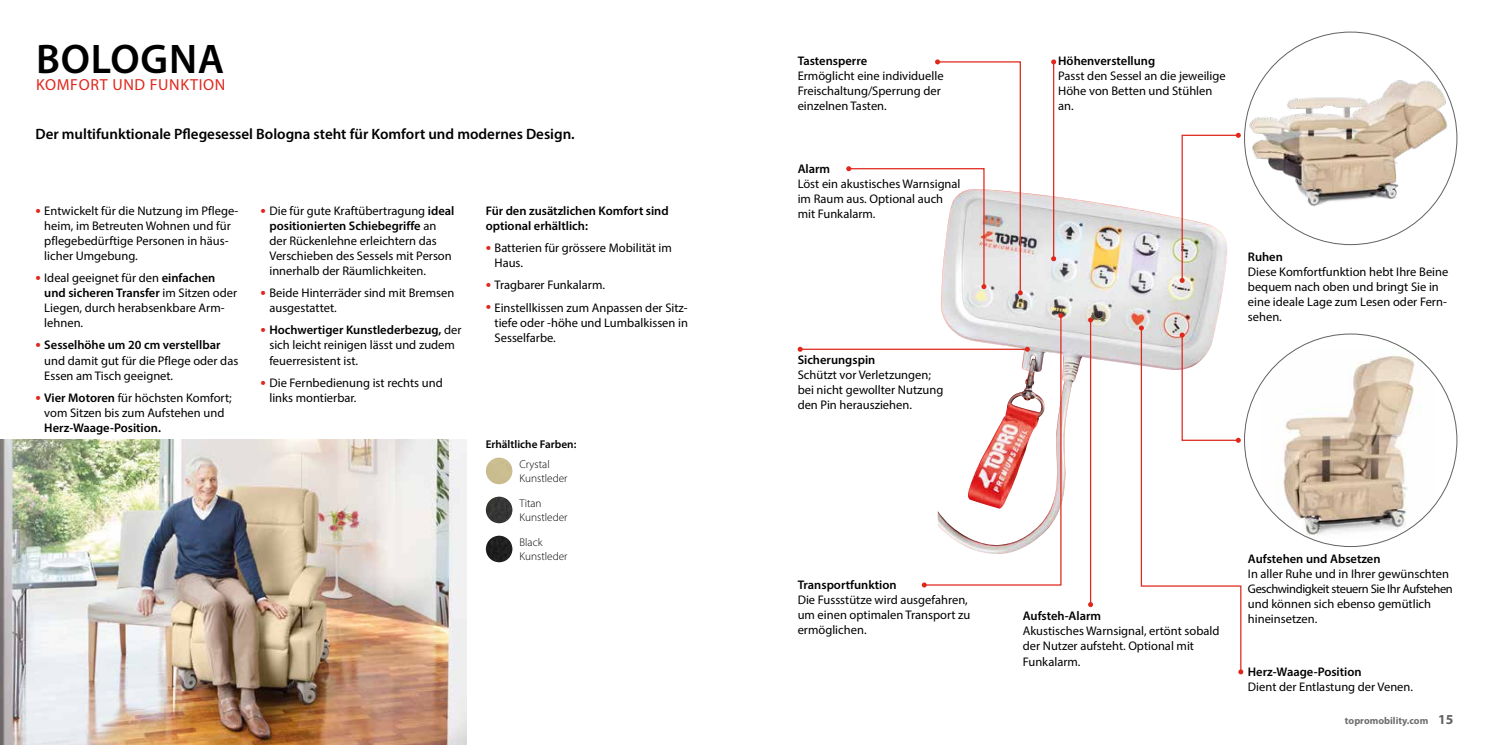
<style>
.page{position:relative;width:1489px;height:745px;background:#fff}
.page>*{position:absolute;margin:0;border:0;box-sizing:border-box;transform-origin:0 0}
.t1{font:600 41.5px "Myriad Pro";letter-spacing:.02em;color:#000}
.t2{font:16px "Myriad Pro";letter-spacing:.04em;color:#df271c}
.t3{font:600 15px "Myriad Pro";color:#000}
.t4{font:12.5px/15px "Myriad Pro";color:#000}
.t5{font:600 12.5px/15px "Myriad Pro";color:#000}
.t6{font:300 11.25px/13.5px "Myriad Pro";color:#000}
.t7{font:600 11.25px "Myriad Pro";color:#000}
.t8{font:700 10px "Myriad Pro";color:#6e6e6e}
.s1{font-size:19.38px;color:#df271c}
.s2{font-weight:600}
.s3{font-size:13.75px;color:#626261}
</style>
<div class="page">
<img style="left:1244px;top:69px;width:212px;height:138px">
<img style="left:1261px;top:347px;width:173px;height:190px">
<img style="left:940px;top:190px;width:284px;height:364px">
<img style="left:0;top:439px;width:466px;height:305px">
<svg style="left:1138px;top:325px;width:105px;height:349px"></svg>
<hr style="left:1089px;top:320px;width:2px;height:284px;background:#df271c">
<svg style="left:1088px;top:317px;width:4px;height:5px"></svg>
<svg style="left:1088px;top:601px;width:4px;height:5px"></svg>
<svg style="left:1179px;top:133px;width:61px;height:150px"></svg>
<hr style="left:1052px;top:62px;width:2px;height:196px;background:#df271c">
<svg style="left:1051px;top:256px;width:5px;height:5px"></svg>
<svg style="left:1051px;top:59px;width:5px;height:5px"></svg>
<svg style="left:846px;top:59px;width:176px;height:236px"></svg>
<hr style="left:800px;top:348px;width:227px;height:1px;background:#df271c">
<svg style="left:797px;top:346px;width:5px;height:5px"></svg>
<svg style="left:921px;top:313px;width:142px;height:274px"></svg>
<img style="left:486px;top:457px;width:26px;height:27px;border-radius:13px">
<img style="left:486px;top:496px;width:26px;height:27px;border-radius:13px">
<img style="left:486px;top:535px;width:26px;height:27px;border-radius:13px">
<h1 class="t1" style="left:36px;top:32px;width:190px">BOLOGNA</h1>
<p class="t2" style="left:36px;top:74px;width:191px">KOMFORT UND FUNKTION</p>
<p class="t3" style="left:35px;top:124px;width:541px">Der multifunktionale Pflegesessel Bologna steht für Komfort und modernes Design.</p>
<p class="t4" style="left:44px;top:203px;width:196px;text-indent:-9px"><span class="s1">•</span> Entwickelt für die Nutzung im Pflege&shy;heim, im Betreuten Wohnen und für pflegebedürftige Personen in häus&shy;licher Umgebung.</p>
<p class="t4" style="left:44px;top:270px;width:194px;text-indent:-9px"><span class="s1">•</span> Ideal geeignet für den <span class="s2">einfachen und sicheren Transfer</span> im Sitzen oder<br>Liegen, durch herabsenkbare Arm&shy;lehnen.</p>
<p class="t4" style="left:44px;top:337px;width:195px;text-indent:-9px"><span class="s1">•</span> <span class="s2">Sesselhöhe um 20 cm verstellbar </span>und damit gut für die Pflege oder das<br>Essen am Tisch geeignet.</p>
<p class="t4" style="left:35px;top:389px;width:198px;text-align:center"><span class="s1">•</span> <span class="s2">Vier Motoren</span> für höchsten Komfort; vom Sitzen bis zum Aufstehen und</p>
<p class="t5" style="left:44px;top:419px;width:118px">Herz-Waage-Position.</p>
<p class="t4" style="left:269px;top:203px;width:186px;text-indent:-9px"><span class="s1">•</span> Die für gute Kraftübertragung <span class="s2">ideal positionierten Schiebegriffe</span> an der Rückenlehne erleichtern das Verschieben des Sessels mit Person innerhalb der Räumlichkeiten.</p>
<p class="t4" style="left:269px;top:285px;width:186px;text-indent:-9px"><span class="s1">•</span> Beide Hinterräder sind mit Bremsen ausgestattet.</p>
<p class="t4" style="left:269px;top:322px;width:193px;text-indent:-9px"><span class="s1">•</span> <span class="s2">Hochwertiger Kunstlederbezug,</span> der sich leicht reinigen lässt und zudem feuerresistent ist.</p>
<p class="t4" style="left:269px;top:374px;width:175px;text-indent:-9px"><span class="s1">•</span> Die Fernbedienung ist rechts und links montierbar.</p>
<p class="t5" style="left:485px;top:203px;width:184px">Für den zusätzlichen Komfort sind optional erhältlich:</p>
<p class="t4" style="left:494px;top:240px;width:179px;text-indent:-9px"><span class="s1">•</span> Batterien für grössere Mobilität im<br>Haus.</p>
<p class="t4" style="left:485px;top:277px;width:121px"><span class="s1">•</span> Tragbarer Funkalarm.</p>
<p class="t4" style="left:494px;top:299px;width:195px;text-align:justify;text-indent:-9px"><span class="s1">•</span> Einstellkissen zum Anpassen der Sitz&shy;tiefe oder -höhe und Lumbalkissen in Sesselfarbe.</p>
<p class="t7" style="left:485px;top:437px;width:92px">Erhältliche Farben:</p>
<p class="t6" style="left:519px;top:457px;width:50px">Crystal<br>Kunstleder</p>
<p class="t6" style="left:519px;top:496px;width:50px">Titan<br>Kunstleder</p>
<p class="t6" style="left:519px;top:535px;width:50px">Black<br>Kunstleder</p>
<p class="t5" style="left:797px;top:53px;width:71px">Tastensperre</p>
<p class="t4" style="left:797px;top:68px;width:147px">Ermöglicht eine individuelle<br>Freischaltung/Sperrung der einzelnen Tasten.</p>
<p class="t5" style="left:797px;top:161px;width:34px">Alarm</p>
<p class="t4" style="left:797px;top:176px;width:164px">Löst ein akustisches Warnsignal im Raum aus. Optional auch mit Funkalarm.</p>
<p class="t5" style="left:797px;top:352px;width:79px">Sicherungspin</p>
<p class="t4" style="left:797px;top:367px;width:147px">Schützt vor Verletzungen; bei nicht gewollter Nutzung den Pin herausziehen.</p>
<p class="t5" style="left:1058px;top:53px;width:98px">Höhenverstellung</p>
<p class="t4" style="left:1058px;top:68px;width:169px">Passt den Sessel an die jeweilige<br>Höhe von Betten und Stühlen an.</p>
<p class="t5" style="left:1247px;top:249px;width:36px">Ruhen</p>
<p class="t4" style="left:1247px;top:264px;width:202px">Diese Komfortfunktion hebt Ihre Beine bequem nach oben und bringt Sie in eine ideale Lage zum Lesen oder Fern&shy;sehen.</p>
<p class="t5" style="left:797px;top:576px;width:100px">Transportfunktion</p>
<p class="t4" style="left:797px;top:591px;width:174px">Die Fussstütze wird ausgefahren, um einen optimalen Transport zu ermöglichen.</p>
<p class="t5" style="left:1022px;top:608px;width:80px">Aufsteh-Alarm</p>
<p class="t4" style="left:1022px;top:623px;width:198px">Akustisches Warnsignal, ertönt sobald der Nutzer aufsteht. Optional mit<br>Funkalarm.</p>
<p class="t5" style="left:1247px;top:550px;width:134px">Aufstehen und Absetzen</p>
<p class="t4" style="left:1247px;top:565px;width:206px">In aller Ruhe und in Ihrer gewünschten<br>Geschwindigkeit steuern Sie Ihr Aufstehen und können sich ebenso gemütlich hineinsetzen.</p>
<p class="t5" style="left:1247px;top:663px;width:115px">Herz-Waage-Position</p>
<p class="t4" style="left:1247px;top:679px;width:167px">Dient der Entlastung der Venen.</p>
<p class="t8" style="left:1344px;top:713px;width:110px">topromobility.com <span class="s3">15</span></p>
</div>
